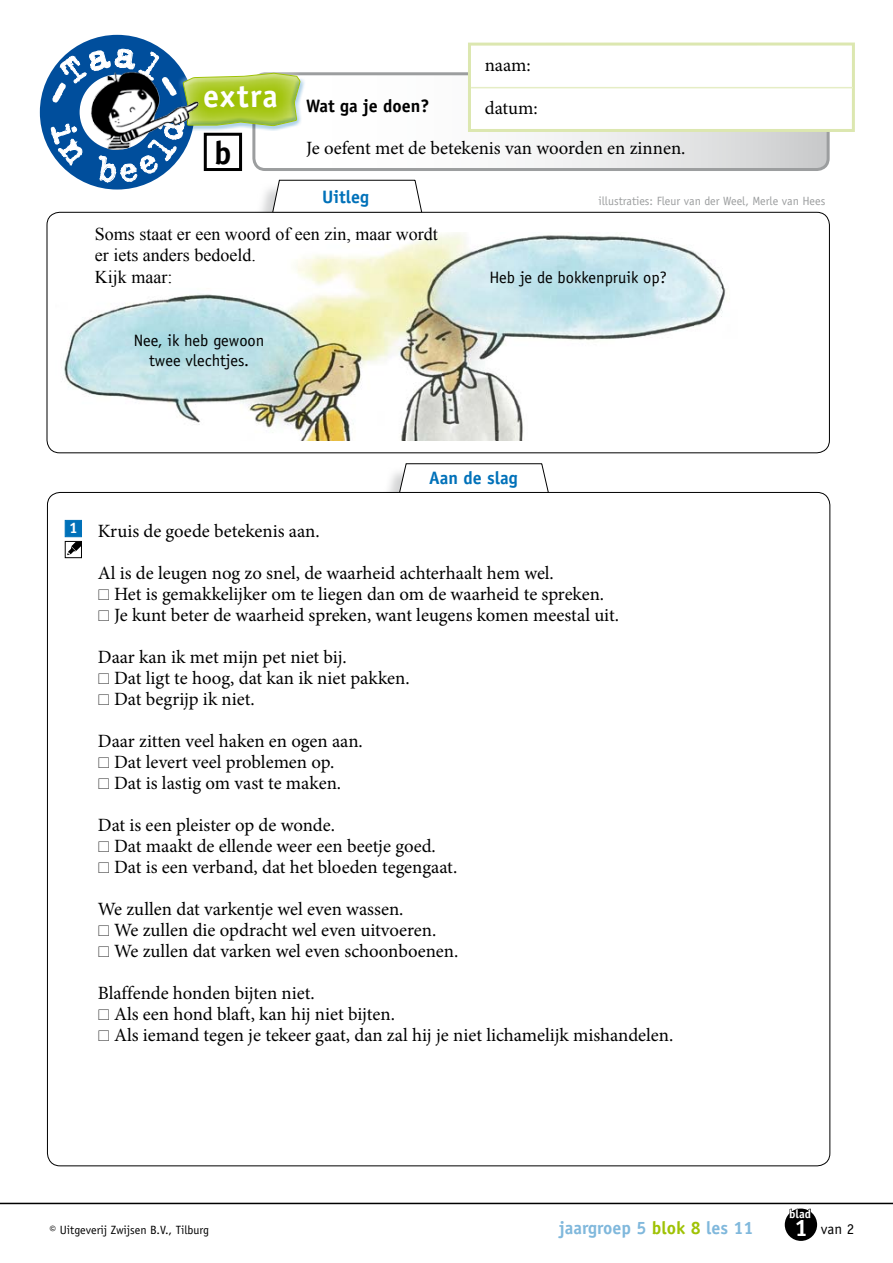
<style>
.page{position:relative;width:893px;height:1263px;background:#fff}
.page>*{position:absolute;margin:0;border:0;box-sizing:border-box;transform-origin:0 0}
.t1{font:700 32.55px "Officina Sans Std";color:#000}
.t2{font:700 32.1px "Officina Sans Std";letter-spacing:.04em;color:#fff}
.t3{font:18.75px/21px "Minion Pro";color:#000}
.t4{font:18px/21.6px "Times New Roman";color:#000}
.t5{font:700 18px "Officina Sans Std";color:#80b8dc}
.t6{font:700 18px "Officina Sans Std";color:#0071b9}
.t7{font:700 18px "Officina Sans Std";color:#000}
.t8{font:16.5px/19.8px "Officina Sans Std";color:#000;text-align:center}
.t9{font:700 15.3px "Officina Sans Std";color:#fff}
.t10{font:15px "Officina Sans Std";color:#000}
.t11{font:12px "Officina Sans Std";color:#9c9e9f}
.t12{font:12px "Officina Sans Std";color:#000}
.t13{font:700 12px "Officina Sans Std";color:#fff}
.s1{color:#9fc204}
.s2{font-weight:700;font-size:24px;color:#fff}
</style>
<div class="page">
<div style="left:381px;top:466px;width:164px;height:46px;background:#c6c7c8;opacity:.75"></div>
<svg style="left:399px;top:463px;width:150px;height:29px"></svg>
<div style="left:47px;top:492px;width:783px;height:674px;background:#fff;border-radius:13px"></div>
<svg style="left:545px;top:133px;width:281px;height:34px"></svg>
<div style="left:252px;top:72px;width:578px;height:99px;border:3px solid #9c9e9f;border-radius:11px"></div>
<hr style="left:0;top:1203px;width:893px;height:1px;background:#000">
<svg style="left:466px;top:42px;width:389px;height:91px"></svg>
<hr style="left:471px;top:87px;width:382px;height:1px;background:#e5edc5">
<div style="left:40px;top:35px;width:155px;height:155px;border:40px solid #004e9c;border-radius:50%"></div>
<div style="left:785px;top:1208px;width:32px;height:33px;background:#000;border-radius:50%"></div>
<svg style="left:789px;top:1208px;width:23px;height:6px"></svg>
<svg style="left:64px;top:520px;width:18px;height:38px"></svg>
<img style="left:63px;top:232px;width:663px;height:208px">
<svg style="left:50px;top:48px;width:372px;height:165px"></svg>
<h2 class="t2" style="left:203px;top:76px;width:76px">extra</h2>
<h1 class="t1" style="left:214px;top:132px;width:19px">b</h1>
<p class="t3" style="left:485px;top:54px;width:48px">naam:</p>
<p class="t3" style="left:485px;top:97px;width:54px">datum:</p>
<p class="t7" style="left:306px;top:94px;width:125px">Wat ga je doen?</p>
<p class="t3" style="left:306px;top:137px;width:381px">Je oefent met de betekenis van woorden en zinnen.</p>
<p class="t6" style="left:322px;top:185px;width:48px">Uitleg</p>
<p class="t11" style="left:598px;top:194px;width:228px">illustraties: Fleur van der Weel, Merle van Hees</p>
<p class="t4" style="left:95px;top:223px;width:344px">Soms staat er een woord of een zin, maar wordt er iets anders bedoeld.<br>Kijk maar:</p>
<p class="t8" style="left:134px;top:331px;width:132px">Nee, ik heb gewoon twee vlechtjes.</p>
<p class="t8" style="left:489px;top:268px;width:179px">Heb je de bokkenpruik op?</p>
<p class="t9" style="left:69px;top:518px;width:10px">1</p>
<p class="t6" style="left:429px;top:466px;width:90px">Aan de slag</p>
<p class="t3" style="left:98px;top:521px;width:223px">Kruis de goede betekenis aan.</p>
<p class="t3" style="left:114px;top:563px;width:506px;text-indent:-16px">Al is de leugen nog zo snel, de waarheid achterhaalt hem wel.<br>Het is gemakkelijker om te liegen dan om de waarheid te spreken.<br>Je kunt beter de waarheid spreken, want leugens komen meestal uit.</p>
<p class="t3" style="left:114px;top:647px;width:297px;text-indent:-16px">Daar kan ik met mijn pet niet bij.<br>Dat ligt te hoog, dat kan ik niet pakken.<br>Dat begrijp ik niet.</p>
<p class="t3" style="left:114px;top:731px;width:250px;text-indent:-16px">Daar zitten veel haken en ogen aan.<br>Dat levert veel problemen op.<br>Dat is lastig om vast te maken.</p>
<p class="t3" style="left:114px;top:815px;width:345px;text-indent:-16px">Dat is een pleister op de wonde.<br>Dat maakt de ellende weer een beetje goed.<br>Dat is een verband, dat het bloeden tegengaat.</p>
<p class="t3" style="left:114px;top:899px;width:346px;text-indent:-16px">We zullen dat varkentje wel even wassen.<br>We zullen die opdracht wel even uitvoeren.<br>We zullen dat varken wel even schoonboenen.</p>
<p class="t3" style="left:114px;top:983px;width:561px;text-indent:-16px">Blaffende honden bijten niet.<br>Als een hond blaft, kan hij niet bijten.<br>Als iemand tegen je tekeer gaat, dan zal hij je niet lichamelijk mishandelen.</p>
<p class="t12" style="left:50px;top:1222px;width:161px">© Uitgeverij Zwijsen B.V., Tilburg</p>
<p class="t5" style="left:559px;top:1216px;width:196px">jaargroep 5 <span class="s1">blok 8</span> les 11</p>
<p class="t13" style="left:789px;top:1206px;width:23px">blad</p>
<p class="t10" style="left:794px;top:1220px;width:61px"><span class="s2">1</span> van 2</p>
</div>
